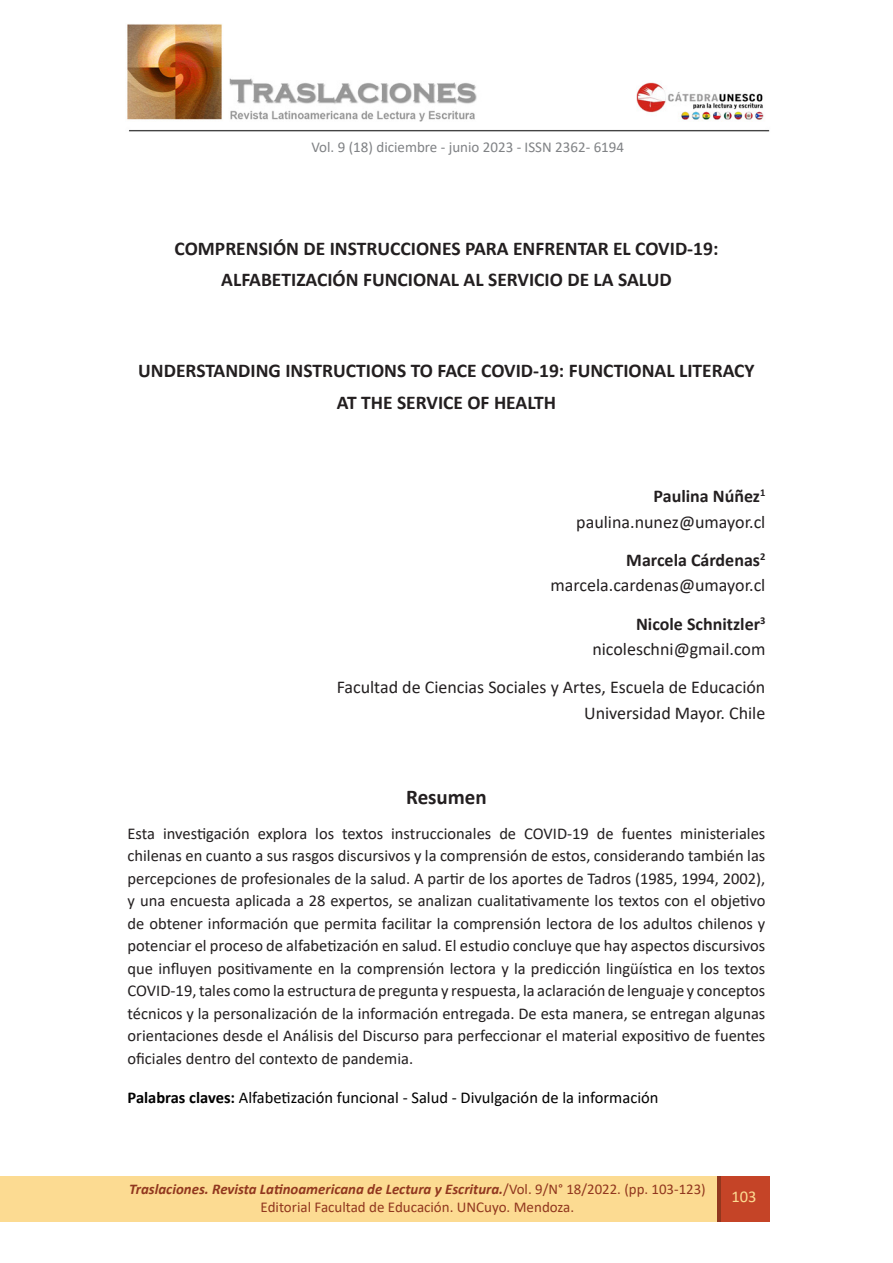
<style>
.page{position:relative;width:893px;height:1263px;background:#fff}
.page>*{position:absolute;margin:0;border:0;box-sizing:border-box;transform-origin:0 0}
.Titulo{font:700 21px "Calibri";color:#231f20}
.Título_Principal{font:700 19.5px/31.5px "Calibri";color:#231f20;text-align:center}
.t1{font:18px "Calibri";color:#231f20}
.t2{font:700 18px "Calibri";color:#231f20}
.Resumen{font:16.5px/22.5px "Calibri";color:#231f20;text-align:justify}
.Resumen-2{font:16.5px "Calibri";color:#000}
.t3{font:16.5px "Calibri";color:#fcdb92}
.t4{font:15px "Calibri";color:#91371e}
.t5{font:15px "Calibri";color:#808285}
.t6{font:italic 700 14.85px "Calibri";color:#91371e}
.s1{font-weight:700}
.s2{font-weight:400;font-style:normal}
</style>
<div class="page">
<img style="left:127px;top:24px;width:643px;height:108px">
<div style="left:718px;top:1176px;width:52px;height:46px;background:#c54427"></div>
<div style="left:0;top:1176px;width:719px;height:46px;background:#fcdb92"></div>
<hr style="left:718px;top:1176px;width:3px;height:46px;background:#91371e">
<p class="t5" style="left:311px;top:136px;width:314px">Vol. 9 (18) diciembre - junio 2023 - ISSN 2362- 6194</p>
<p class="Título_Principal" style="left:175px;top:232px;width:545px">COMPRENSIÓN DE INSTRUCCIONES PARA ENFRENTAR EL COVID-19:<br>ALFABETIZACIÓN FUNCIONAL AL SERVICIO DE LA SALUD</p>
<p class="Título_Principal" style="left:138px;top:355px;width:618px">UNDERSTANDING INSTRUCTIONS TO FACE COVID-19: FUNCTIONAL LITERACY<br>AT THE SERVICE OF HEALTH</p>
<p class="t2" style="left:654px;top:483px;width:113px">Paulina Núñez<sup>1</sup></p>
<p class="t1" style="left:576px;top:509px;width:191px">paulina.nunez@umayor.cl</p>
<p class="t2" style="left:626px;top:547px;width:141px">Marcela Cárdenas<sup>2</sup></p>
<p class="t1" style="left:550px;top:573px;width:216px">marcela.cardenas@umayor.cl</p>
<p class="t2" style="left:636px;top:611px;width:131px">Nicole Schnitzler<sup>3</sup></p>
<p class="t1" style="left:592px;top:637px;width:175px">nicoleschni@gmail.com</p>
<p class="t1" style="left:337px;top:675px;width:430px">Facultad de Ciencias Sociales y Artes, Escuela de Educación</p>
<p class="t1" style="left:584px;top:700px;width:183px">Universidad Mayor. Chile</p>
<p class="Titulo" style="left:406px;top:782px;width:82px">Resumen</p>
<p class="Resumen" style="left:128px;top:822px;width:639px">Esta investigación explora los textos instruccionales de COVID-19 de fuentes ministeriales chilenas en cuanto a sus rasgos discursivos y la comprensión de estos, considerando también las percepciones de profesionales de la salud. A partir de los aportes de Tadros (1985, 1994, 2002), y una encuesta aplicada a 28 expertos, se analizan cualitativamente los textos con el objetivo de obtener información que permita facilitar la comprensión lectora de los adultos chilenos y potenciar el proceso de alfabetización en salud. El estudio concluye que hay aspectos discursivos que influyen positivamente en la comprensión lectora y la predicción lingüística en los textos COVID-19, tales como la estructura de pregunta y respuesta, la aclaración de lenguaje y conceptos técnicos y la personalización de la información entregada. De esta manera, se entregan algunas orientaciones desde el Análisis del Discurso para perfeccionar el material expositivo de fuentes oficiales dentro del contexto de pandemia.</p>
<p class="Resumen-2" style="left:128px;top:1086px;width:532px"><span class="s1">Palabras claves:</span> Alfabetización funcional - Salud - Divulgación de la información</p>
<p class="t6" style="left:129px;top:1179px;width:578px">Traslaciones. Revista Latinoamericana de Lectura y Escritura.<span class="s2">/Vol. 9/N° 18/2022. (pp. 103-123)</span></p>
<p class="t4" style="left:261px;top:1197px;width:315px">Editorial Facultad de Educación. UNCuyo. Mendoza.</p>
<p class="t3" style="left:731px;top:1185px;width:27px">103</p>
</div>
